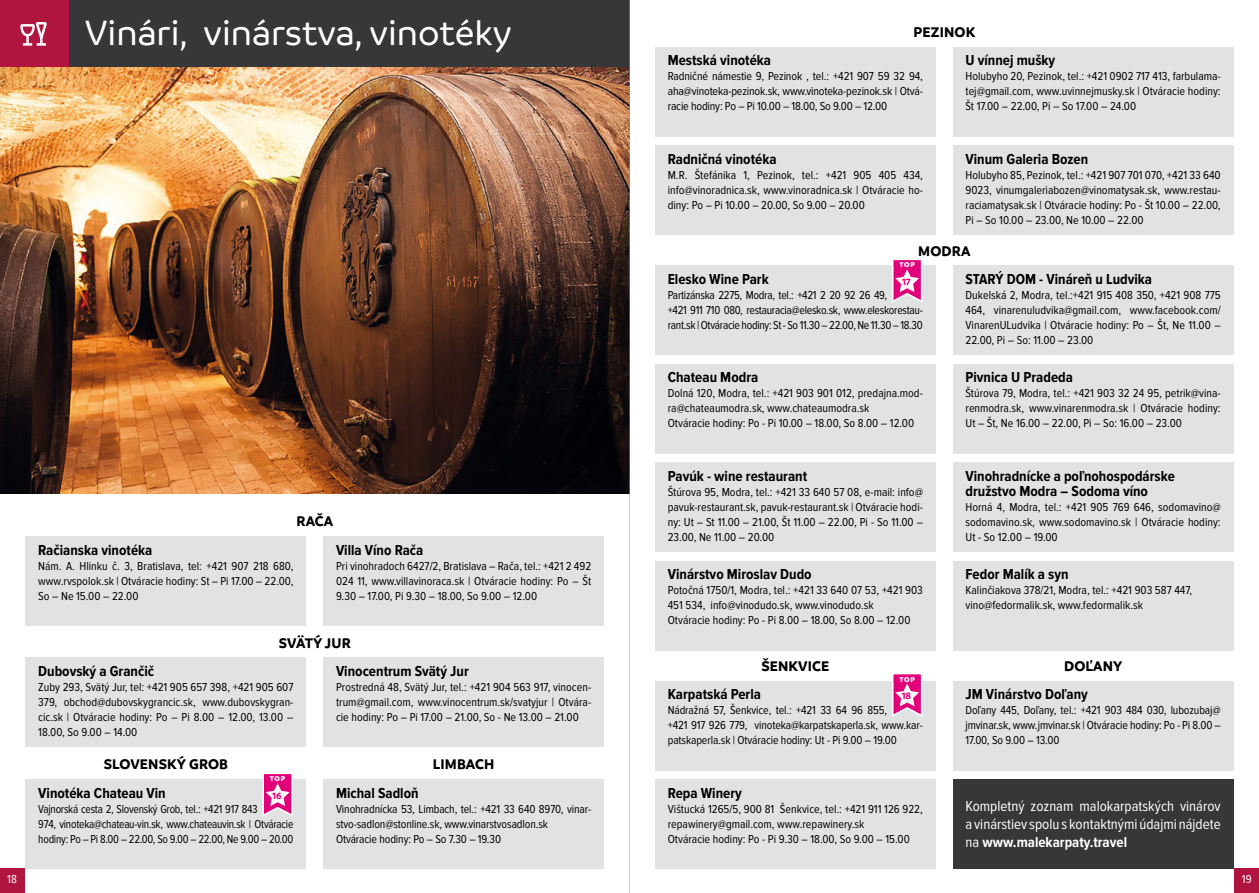
<style>
.page{position:relative;width:1259px;height:893px;background:#fff}
.page>*{position:absolute;margin:0;border:0;box-sizing:border-box;transform-origin:0 0}
.t1{font:500 37.5px "Branding";color:#fff}
.t2{font:700 15px/15px "Proxima Nova Cond";color:#000}
.t3{font:15px/18px "Proxima Nova Cond";color:#fff;text-align:justify}
.t4{font:700 15px "Branding";letter-spacing:.01em;color:#000}
.t5{font:12px/15px "Proxima Nova Cond";color:#000;text-align:justify}
.t6{font:12px/15px "Proxima Nova Cond";letter-spacing:-.02em;color:#000;scale:.96 1}
.t7{font:12px/15px "Proxima Nova Cond";letter-spacing:-.025em;color:#000}
.t8{font:12px "Proxima Nova Cond";color:#fff}
.t9{font:700 9.75px "Branding";color:#e2007a}
.t10{font:900 7.5px "Branding";letter-spacing:.09em;color:#fff}
.s1{font-weight:700}
</style>
<div class="page">
<div style="left:0;top:0;width:629px;height:98px;background:#373739"></div>
<div style="left:0;top:0;width:68px;height:68px;background:#b01540"></div>
<div style="left:1234px;top:869px;width:25px;height:24px;background:#b01540"></div>
<div style="left:26px;top:537px;width:280px;height:89px;background:#e1e2e3"></div>
<div style="left:323px;top:536px;width:281px;height:90px;background:#e1e2e3"></div>
<div style="left:26px;top:658px;width:280px;height:89px;background:#e1e2e3"></div>
<div style="left:26px;top:779px;width:280px;height:90px;background:#e1e2e3"></div>
<div style="left:323px;top:779px;width:281px;height:90px;background:#e1e2e3"></div>
<div style="left:655px;top:146px;width:280px;height:89px;background:#e1e2e3"></div>
<div style="left:952px;top:146px;width:281px;height:89px;background:#e1e2e3"></div>
<div style="left:655px;top:364px;width:280px;height:89px;background:#e1e2e3"></div>
<div style="left:952px;top:364px;width:281px;height:89px;background:#e1e2e3"></div>
<div style="left:655px;top:462px;width:280px;height:90px;background:#e1e2e3"></div>
<div style="left:952px;top:462px;width:281px;height:90px;background:#e1e2e3"></div>
<div style="left:655px;top:561px;width:280px;height:89px;background:#e1e2e3"></div>
<div style="left:952px;top:561px;width:281px;height:89px;background:#e1e2e3"></div>
<div style="left:323px;top:658px;width:281px;height:89px;background:#e1e2e3"></div>
<div style="left:655px;top:47px;width:280px;height:89px;background:#e1e2e3"></div>
<div style="left:952px;top:47px;width:281px;height:89px;background:#e1e2e3"></div>
<svg style="left:262px;top:774px;width:31px;height:42px"></svg>
<div style="left:655px;top:266px;width:280px;height:89px;background:#e1e2e3"></div>
<div style="left:952px;top:266px;width:281px;height:89px;background:#e1e2e3"></div>
<svg style="left:891px;top:260px;width:32px;height:42px"></svg>
<img style="left:0;top:68px;width:629px;height:426px">
<div style="left:0;top:869px;width:25px;height:24px;background:#b01540"></div>
<div style="left:655px;top:681px;width:280px;height:89px;background:#e1e2e3"></div>
<div style="left:952px;top:681px;width:281px;height:89px;background:#e1e2e3"></div>
<svg style="left:892px;top:674px;width:31px;height:43px"></svg>
<div style="left:655px;top:779px;width:280px;height:90px;background:#e1e2e3"></div>
<div style="left:952px;top:779px;width:281px;height:90px;background:#373739"></div>
<svg style="left:20px;top:22px;width:27px;height:24px"></svg>
<hr style="left:629px;top:0;width:1px;height:893px;background:#9c9e9f">
<h1 class="t1" style="left:85px;top:13px;width:428px">Vinári, vinárstva, vinotéky</h1>
<p class="t8" style="left:7px;top:873px;width:11px">18</p>
<p class="t4" style="left:296px;top:513px;width:38px">RAČA</p>
<p class="t2" style="left:38px;top:543px;width:116px">Račianska vinotéka</p>
<p class="t5" style="left:38px;top:559px;width:257px">Nám. A. Hlinku č. 3, Bratislava, tel: +421 907 218 680, www.rvspolok.sk | Otváracie hodiny: St – Pi 17.00 – 22.00, So – Ne 15.00 – 22.00</p>
<p class="t2" style="left:336px;top:542px;width:89px">Villa Víno Rača</p>
<p class="t5" style="left:336px;top:558px;width:257px">Pri vinohradoch 6427/2, Bratislava – Rača, tel.: +421 2 492<br>024 11, www.villavinoraca.sk | Otváracie hodiny: Po – Št 9.30 – 17.00, Pi 9.30 – 18.00, So 9.00 – 12.00</p>
<p class="t4" style="left:279px;top:634px;width:73px">SVÄTÝ JUR</p>
<p class="t2" style="left:38px;top:664px;width:117px">Dubovský a Grančič</p>
<p class="t5" style="left:38px;top:680px;width:257px">Zuby 293, Svätý Jur, tel: +421 905 657 398, +421 905 607<br>379, obchod@dubovskygrancic.sk, www.dubovskygran&shy;cic.sk | Otváracie hodiny: Po – Pi 8.00 – 12.00, 13.00 – 18.00, So 9.00 – 14.00</p>
<p class="t2" style="left:336px;top:664px;width:134px">Vinocentrum Svätý Jur</p>
<p class="t5" style="left:336px;top:680px;width:257px">Prostredná 48, Svätý Jur, tel.: +421 904 563 917, vinocen&shy;trum@gmail.com, www.vinocentrum.sk/svatyjur | Otvára&shy;cie hodiny: Po – Pi 17.00 – 21.00, So - Ne 13.00 – 21.00</p>
<p class="t4" style="left:104px;top:756px;width:126px">SLOVENSKÝ GROB</p>
<p class="t4" style="left:433px;top:756px;width:63px">LIMBACH</p>
<p class="t10" style="left:270px;top:774px;width:17px">TOP</p>
<p class="t9" style="left:272px;top:790px;width:11px">16</p>
<p class="t2" style="left:38px;top:785px;width:129px">Vinotéka Chateau Vin</p>
<p class="t6" style="left:38px;top:801px;width:267px">Vajnorská cesta 2, Slovenský Grob, tel.: +421 917 843<br>974, vinoteka@chateau-vin.sk, www.chateauvin.sk | Otváracie hodiny: Po – Pi 8.00 – 22.00, So 9.00 – 22.00, Ne 9.00 – 20.00</p>
<p class="t2" style="left:336px;top:785px;width:84px">Michal Sadloň</p>
<p class="t5" style="left:336px;top:801px;width:257px;text-align:left">Vinohradnícka 53, Limbach, tel.: +421 33 640 8970, vinar&shy;stvo-sadlon@stonline.sk, www.vinarstvosadlon.sk<br>Otváracie hodiny: Po – So 7.30 – 19.30</p>
<p class="t4" style="left:913px;top:24px;width:63px">PEZINOK</p>
<p class="t2" style="left:668px;top:53px;width:105px">Mestská vinotéka</p>
<p class="t5" style="left:668px;top:69px;width:257px">Radničné námestie 9, Pezinok , tel.: +421 907 59 32 94, aha@vinoteka-pezinok.sk, www.vinoteka-pezinok.sk | Otvá&shy;racie hodiny: Po – Pi 10.00 – 18.00, So 9.00 – 12.00</p>
<p class="t2" style="left:668px;top:152px;width:110px">Radničná vinotéka</p>
<p class="t5" style="left:668px;top:168px;width:257px">M.R. Štefánika 1, Pezinok, tel.: +421 905 405 434, info@vinoradnica.sk, www.vinoradnica.sk | Otváracie ho&shy;diny: Po – Pi 10.00 – 20.00, So 9.00 – 20.00</p>
<p class="t2" style="left:965px;top:53px;width:91px">U vínnej mušky</p>
<p class="t5" style="left:965px;top:69px;width:257px">Holubyho 20, Pezinok, tel.: +421 0902 717 413, farbulama&shy;tej@gmail.com, www.uvinnejmusky.sk | Otváracie hodiny:<br>Št 17.00 – 22.00, Pi – So 17.00 – 24.00</p>
<p class="t2" style="left:965px;top:152px;width:124px">Vinum Galeria Bozen</p>
<p class="t5" style="left:965px;top:168px;width:257px">Holubyho 85, Pezinok, tel.: +421 907 701 070, +421 33 640<br>9023, vinumgaleriabozen@vinomatysak.sk, www.restau&shy;raciamatysak.sk | Otváracie hodiny: Po - Št 10.00 – 22.00, Pi – So 10.00 – 23.00, Ne 10.00 – 22.00</p>
<p class="t4" style="left:918px;top:242px;width:54px">MODRA</p>
<p class="t10" style="left:899px;top:261px;width:17px">TOP</p>
<p class="t9" style="left:902px;top:276px;width:10px">17</p>
<p class="t2" style="left:668px;top:272px;width:102px">Elesko Wine Park</p>
<p class="t7" style="left:668px;top:288px;width:257px">Partizánska 2275, Modra, tel.: +421 2 20 92 26 49,<br>+421 911 710 080, restauracia@elesko.sk, www.eleskorestau&shy;rant.sk | Otváracie hodiny: St - So 11.30 – 22.00, Ne 11.30 – 18.30</p>
<p class="t2" style="left:668px;top:370px;width:92px">Chateau Modra</p>
<p class="t5" style="left:668px;top:386px;width:257px;text-align:left">Dolná 120, Modra, tel.: +421 903 901 012, predajna.mod&shy;ra@chateaumodra.sk, www.chateaumodra.sk<br>Otváracie hodiny: Po - Pi 10.00 – 18.00, So 8.00 – 12.00</p>
<p class="t2" style="left:668px;top:469px;width:141px">Pavúk - wine restaurant</p>
<p class="t5" style="left:668px;top:484px;width:257px">Štúrova 95, Modra, tel.: +421 33 640 57 08, e-mail: info@ pavuk-restaurant.sk, pavuk-restaurant.sk | Otváracie hodi&shy;ny: Ut – St 11.00 – 21.00, Št 11.00 – 22.00, Pi - So 11.00 – 23.00, Ne 11.00 – 20.00</p>
<p class="t2" style="left:668px;top:567px;width:145px">Vinárstvo Miroslav Dudo</p>
<p class="t5" style="left:668px;top:583px;width:257px;text-align:left">Potočná 1750/1, Modra, tel.: +421 33 640 07 53, +421 903<br>451 534, info@vinodudo.sk, www.vinodudo.sk<br>Otváracie hodiny: Po - Pi 8.00 – 18.00, So 8.00 – 12.00</p>
<p class="t2" style="left:965px;top:272px;width:188px">STARÝ DOM - Vináreň u Ludvika</p>
<p class="t5" style="left:965px;top:288px;width:257px">Dukelská 2, Modra, tel.:+421 915 408 350, +421 908 775<br>464, vinarenuludvika@gmail.com, www.facebook.com/ VinarenULudvika | Otváracie hodiny: Po – Št, Ne 11.00 – 22.00, Pi – So: 11.00 – 23.00</p>
<p class="t2" style="left:965px;top:370px;width:109px">Pivnica U Pradeda</p>
<p class="t5" style="left:965px;top:386px;width:257px">Štúrova 79, Modra, tel.: +421 903 32 24 95, petrik@vina&shy;renmodra.sk, www.vinarenmodra.sk | Otváracie hodiny:<br>Ut – Št, Ne 16.00 – 22.00, Pi – So: 16.00 – 23.00</p>
<p class="t2" style="left:965px;top:469px;width:211px">Vinohradnícke a poľnohospodárske družstvo Modra – Sodoma víno</p>
<p class="t5" style="left:965px;top:499px;width:257px">Horná 4, Modra, tel.: +421 905 769 646, sodomavino@ sodomavino.sk, www.sodomavino.sk | Otváracie hodiny:<br>Ut - So 12.00 – 19.00</p>
<p class="t2" style="left:965px;top:567px;width:105px">Fedor Malík a syn</p>
<p class="t5" style="left:965px;top:583px;width:228px">Kalinčiakova 378/21, Modra, tel.: +421 903 587 447, vino@fedormalik.sk, www.fedormalik.sk</p>
<p class="t4" style="left:761px;top:657px;width:70px">ŠENKVICE</p>
<p class="t4" style="left:1064px;top:657px;width:60px">DOĽANY</p>
<p class="t10" style="left:899px;top:675px;width:17px">TOP</p>
<p class="t9" style="left:901px;top:690px;width:11px">18</p>
<p class="t2" style="left:668px;top:687px;width:95px">Karpatská Perla</p>
<p class="t5" style="left:668px;top:703px;width:257px;text-align:left">Nádražná 57, Šenkvice, tel.: +421 33 64 96 855,<br>+421 917 926 779, vinoteka@karpatskaperla.sk, www.kar&shy;patskaperla.sk | Otváracie hodiny: Ut - Pi 9.00 – 19.00</p>
<p class="t2" style="left:965px;top:687px;width:124px">JM Vinárstvo Doľany</p>
<p class="t5" style="left:965px;top:703px;width:257px">Doľany 445, Doľany, tel.: +421 903 484 030, lubozubaj@ jmvinar.sk, www.jmvinar.sk | Otváracie hodiny: Po - Pi 8.00 – 17.00, So 9.00 – 13.00</p>
<p class="t2" style="left:668px;top:785px;width:76px">Repa Winery</p>
<p class="t5" style="left:668px;top:801px;width:257px;text-align:left">Vištucká 1265/5, 900 81 Šenkvice, tel.: +421 911 126 922, repawinery@gmail.com, www.repawinery.sk<br>Otváracie hodiny: Po - Pi 9.30 – 18.00, So 9.00 – 15.00</p>
<p class="t3" style="left:965px;top:797px;width:257px">Kompletný zoznam malokarpatských vinárov a vinárstiev spolu s kontaktnými údajmi nájdete na <span class="s1">www.malekarpaty.travel</span></p>
<p class="t8" style="left:1242px;top:873px;width:11px">19</p>
</div>
